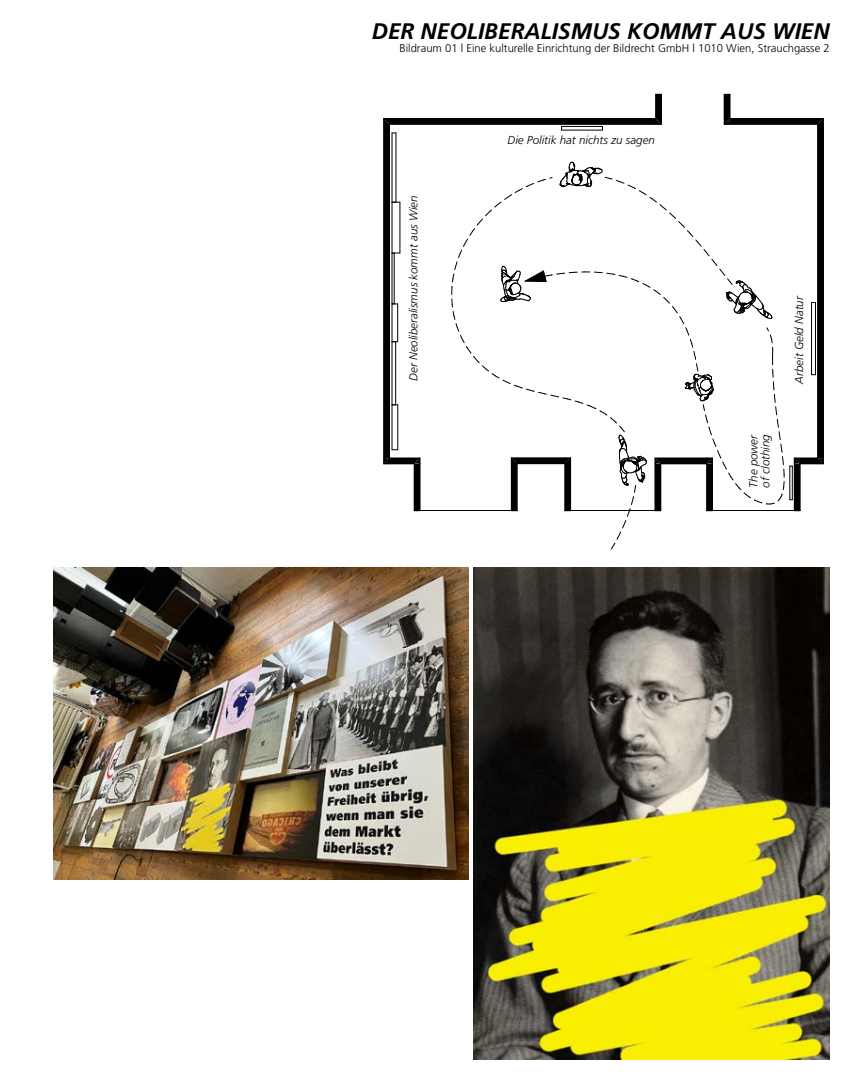
<style>
.page{position:relative;width:851px;height:1081px;background:#fff}
.page>*{position:absolute;margin:0;border:0;box-sizing:border-box;transform-origin:0 0}
.t1{font:italic 700 22.5px "Frutiger";color:#000}
.t2{font:italic 300 11.62px/12px "Frutiger";color:#000}
.t3{font:300 11.25px "Frutiger";color:#000}
</style>
<div class="page">
<img style="left:53px;top:567px;width:415px;height:313px">
<img style="left:473px;top:567px;width:356px;height:492px">
<hr style="left:723px;top:95px;width:2px;height:29px;background:#000">
<svg style="left:724px;top:94px;width:6px;height:31px"></svg>
<div style="left:729px;top:119px;width:88px;height:5px;background:#000"></div>
<svg style="left:817px;top:119px;width:6px;height:5px"></svg>
<hr style="left:729px;top:123px;width:88px;height:2px;background:#000">
<hr style="left:729px;top:118px;width:94px;height:1px;background:#000">
<div style="left:817px;top:124px;width:6px;height:334px;background:#000"></div>
<svg style="left:655px;top:94px;width:6px;height:31px"></svg>
<div style="left:389px;top:119px;width:266px;height:5px;background:#000"></div>
<svg style="left:383px;top:119px;width:6px;height:5px"></svg>
<hr style="left:384px;top:118px;width:271px;height:1px;background:#000">
<hr style="left:389px;top:123px;width:266px;height:2px;background:#000">
<div style="left:384px;top:124px;width:5px;height:334px;background:#000"></div>
<hr style="left:383px;top:124px;width:1px;height:340px;background:#000">
<hr style="left:388px;top:124px;width:2px;height:334px;background:#000">
<svg style="left:384px;top:458px;width:36px;height:6px"></svg>
<hr style="left:389px;top:457px;width:31px;height:2px;background:#000">
<div style="left:414px;top:464px;width:6px;height:46px;background:#000"></div>
<hr style="left:413px;top:464px;width:2px;height:46px;background:#000">
<hr style="left:414px;top:510px;width:103px;height:1px;background:#000">
<hr style="left:397px;top:405px;width:1px;height:45px;background:#000">
<hr style="left:391px;top:405px;width:1px;height:45px;background:#000">
<hr style="left:395px;top:342px;width:1px;height:63px;background:#000">
<hr style="left:391px;top:342px;width:1px;height:63px;background:#000">
<hr style="left:397px;top:304px;width:1px;height:38px;background:#000">
<hr style="left:391px;top:304px;width:1px;height:38px;background:#000">
<hr style="left:394px;top:253px;width:1px;height:51px;background:#000">
<hr style="left:391px;top:253px;width:1px;height:51px;background:#000">
<hr style="left:399px;top:202px;width:1px;height:51px;background:#000">
<hr style="left:391px;top:202px;width:1px;height:51px;background:#000">
<hr style="left:395px;top:133px;width:1px;height:69px;background:#000">
<hr style="left:391px;top:133px;width:1px;height:69px;background:#000">
<hr style="left:561px;top:126px;width:41px;height:1px;background:#000">
<hr style="left:561px;top:130px;width:41px;height:1px;background:#000">
<svg style="left:451px;top:161px;width:372px;height:389px"></svg>
<h1 class="t1" style="left:372px;top:18px;width:459px">DER NEOLIBERALISMUS KOMMT AUS WIEN</h1>
<p class="t3" style="left:399px;top:42px;width:431px">Bildraum 01 | Eine kulturelle Einrichtung der Bildrecht GmbH | 1010 Wien, Strauchgasse 2</p>
<p class="t2" style="left:408px;top:381px;width:187px;rotate:-90deg">Der Neoliberalismus kommt aus Wien</p>
<p class="t2" style="left:507px;top:134px;width:149px">Die Politik hat nichts zu sagen</p>
<p class="t2" style="left:748px;top:488px;width:55px;rotate:-90deg">The power of clothing</p>
<p class="t2" style="left:794px;top:384px;width:89px;rotate:-90deg">Arbeit Geld Natur</p>
</div>
